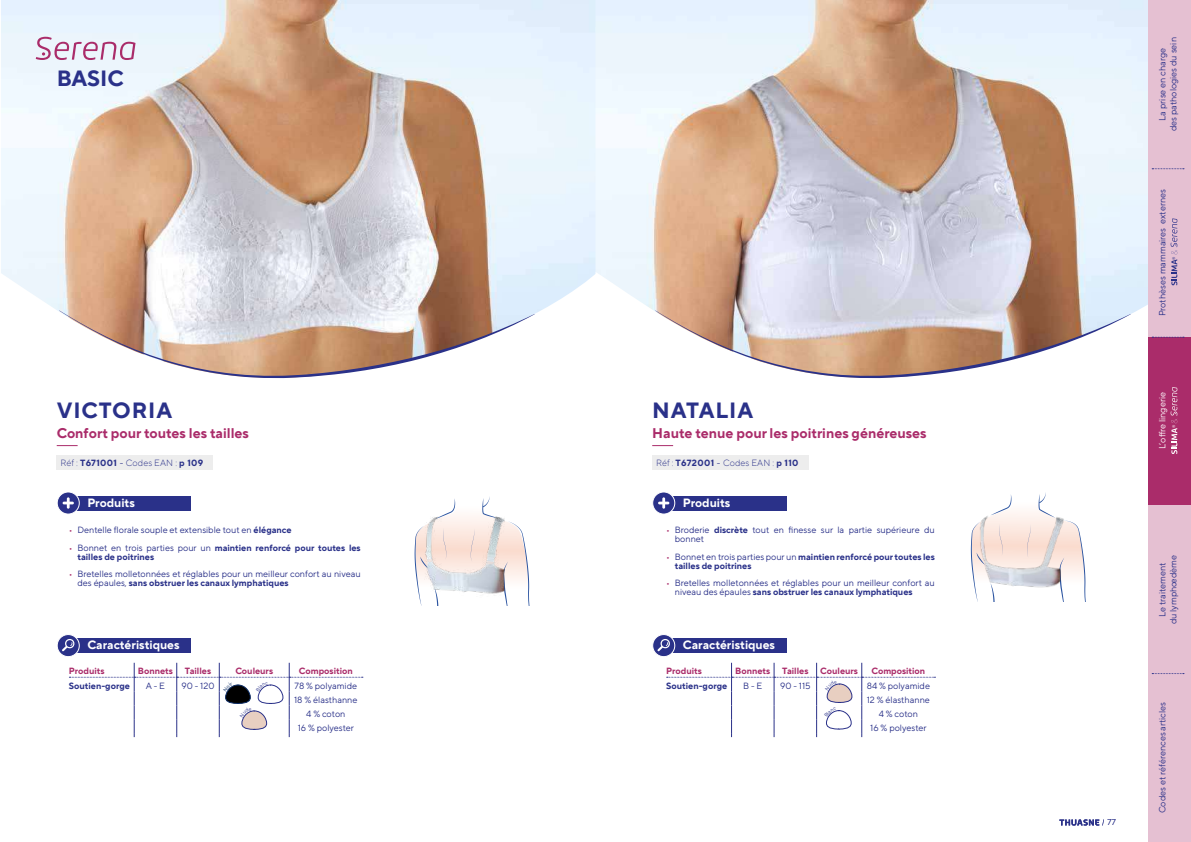
<style>
.page{position:relative;width:1191px;height:842px;background:#fff}
.page>*{position:absolute;margin:0;border:0;box-sizing:border-box;transform-origin:0 0}
.t1{font:700 22px "TT Norms Pro";letter-spacing:.04em;color:#2a3189}
.t2{font:700 14px "TT Norms Pro";color:#aa2c6a}
.t3{font:700 12px "TT Norms Pro";color:#fff}
.t4{font:9px/14.1px "TT Norms Pro";color:#2a3189;text-align:center}
.t5{font:700 9px/9px "TT Norms Pro";color:#2a3189}
.t6{font:700 9px "TT Norms Pro";color:#aa2c6a}
.t7{font:300 9px "TT Norms Pro";letter-spacing:.01em;color:#2a3189}
.t8{font:9px "TT Norms Pro";color:#fff}
.t9{font:300 8.4px "TT Norms Pro";color:#2a3189}
.t10{font:3.8px "TT Norms Pro";color:#fff}
.t11{font:3.8px "TT Norms Pro";color:#2a3189}
.s1{font-weight:700}
.s2{font-weight:400}
.s3{color:#aa2c6a}
.s4{font-weight:400;color:#aa2c6a}
</style>
<div class="page">
<img style="left:595px;top:0;width:553px;height:315px">
<img style="left:1px;top:0;width:594px;height:314px">
<img style="left:414px;top:500px;width:116px;height:102px">
<svg style="left:57px;top:445px;width:21px;height:1px"></svg>
<div style="left:57px;top:456px;width:156px;height:14px;background:#ededed"></div>
<div style="left:69px;top:496px;width:122px;height:14px;background:#2a3189"></div>
<svg style="left:57px;top:492px;width:22px;height:22px"></svg>
<div style="left:57px;top:491px;width:23px;height:23px;border:1px solid #fff;border-radius:50%"></div>
<svg style="left:63px;top:497px;width:11px;height:12px"></svg>
<div style="left:69px;top:638px;width:122px;height:15px;background:#2a3189"></div>
<svg style="left:57px;top:634px;width:22px;height:23px"></svg>
<div style="left:57px;top:634px;width:23px;height:23px;border:1px solid #fff;border-radius:50%"></div>
<svg style="left:62px;top:638px;width:13px;height:13px"></svg>
<svg style="left:59px;top:310px;width:476px;height:68px"></svg>
<img style="left:970px;top:497px;width:116px;height:105px">
<svg style="left:652px;top:445px;width:21px;height:1px"></svg>
<div style="left:652px;top:456px;width:156px;height:14px;background:#ededed"></div>
<div style="left:664px;top:496px;width:122px;height:14px;background:#2a3189"></div>
<svg style="left:652px;top:492px;width:23px;height:22px"></svg>
<div style="left:652px;top:491px;width:23px;height:23px;border:1px solid #fff;border-radius:50%"></div>
<svg style="left:658px;top:497px;width:11px;height:12px"></svg>
<div style="left:664px;top:638px;width:122px;height:15px;background:#2a3189"></div>
<svg style="left:652px;top:634px;width:23px;height:23px"></svg>
<div style="left:652px;top:634px;width:23px;height:23px;border:1px solid #fff;border-radius:50%"></div>
<svg style="left:657px;top:638px;width:13px;height:13px"></svg>
<svg style="left:655px;top:310px;width:475px;height:68px"></svg>
<div style="left:1148px;top:0;width:43px;height:168px;background:#e5c0d2"></div>
<div style="left:1148px;top:505px;width:43px;height:169px;background:#e5c0d2"></div>
<div style="left:1148px;top:337px;width:43px;height:168px;background:#aa2c6a"></div>
<div style="left:1148px;top:674px;width:43px;height:168px;background:#e5c0d2"></div>
<svg style="left:1170px;top:387px;width:7px;height:67px"></svg>
<svg style="left:1152px;top:673px;width:32px;height:1px"></svg>
<svg style="left:1059px;top:819px;width:44px;height:7px"></svg>
<div style="left:1148px;top:167px;width:43px;height:170px;background:#e5c0d2"></div>
<svg style="left:1152px;top:168px;width:32px;height:1px"></svg>
<svg style="left:1152px;top:337px;width:32px;height:1px"></svg>
<svg style="left:1170px;top:218px;width:7px;height:67px"></svg>
<svg style="left:36px;top:37px;width:99px;height:23px"></svg>
<svg style="left:69px;top:663px;width:294px;height:74px"></svg>
<svg style="left:666px;top:663px;width:269px;height:74px"></svg>
<h1 class="t1" style="left:57px;top:62px;width:69px">BASIC</h1>
<h1 class="t1" style="left:57px;top:394px;width:117px">VICTORIA</h1>
<h2 class="t2" style="left:57px;top:422px;width:194px">Confort pour toutes les tailles</h2>
<p class="t7" style="left:61px;top:456px;width:144px">Réf : <span class="s1">T671001</span> <span class="s2">-</span> Codes EAN : <span class="s1">p 109</span></p>
<h3 class="t3" style="left:87px;top:493px;width:49px">Produits</h3>
<p class="t4" style="left:69px;top:522px;width:224px"><span class="s3">•</span> Dentelle florale souple et extensible tout en <span class="s1">élégance</span></p>
<p class="t5" style="left:77px;top:542px;width:285px;text-indent:-9px"><span class="s4">•</span> <span class="s2">Bonnet en trois parties pour un</span> maintien renforcé pour toutes les tailles de poitrines</p>
<p class="t4" style="left:77px;top:569px;width:285px;line-height:9px;text-align:left;text-indent:-9px"><span class="s3">•</span> Bretelles molletonnées et réglables pour un meilleur confort au niveau des épaules, <span class="s1">sans obstruer les canaux lymphatiques</span></p>
<h3 class="t3" style="left:87px;top:636px;width:94px">Caractéristiques</h3>
<p class="t6" style="left:69px;top:664px;width:37px">Produits</p>
<p class="t6" style="left:138px;top:664px;width:37px">Bonnets</p>
<p class="t6" style="left:185px;top:664px;width:28px">Tailles</p>
<p class="t6" style="left:235px;top:664px;width:39px">Couleurs</p>
<p class="t6" style="left:299px;top:664px;width:55px">Composition</p>
<p class="t5" style="left:69px;top:680px;width:62px">Soutien-gorge</p>
<p class="t4" style="left:146px;top:678px;width:21px">A - E</p>
<p class="t4" style="left:181px;top:678px;width:34px">90 - 120</p>
<p class="t4" style="left:294px;top:678px;width:65px">78 % polyamide<br>18 % élasthanne<br>4 % coton<br>16 % polyester</p>
<h1 class="t1" style="left:652px;top:394px;width:102px">NATALIA</h1>
<h2 class="t2" style="left:652px;top:422px;width:276px">Haute tenue pour les poitrines généreuses</h2>
<p class="t7" style="left:656px;top:456px;width:144px">Réf : <span class="s1">T672001</span> <span class="s2">-</span> Codes EAN : <span class="s1">p 110</span></p>
<h3 class="t3" style="left:683px;top:493px;width:49px">Produits</h3>
<p class="t4" style="left:675px;top:525px;width:261px;line-height:9px;text-align:left;text-indent:-9px"><span class="s3">•</span> Broderie <span class="s1">discrète</span> tout en finesse sur la partie supérieure du bonnet</p>
<p class="t5" style="left:675px;top:551px;width:261px;text-indent:-9px"><span class="s4">•</span> <span class="s2">Bonnet en trois parties pour un</span> maintien renforcé pour toutes les tailles de poitrines</p>
<p class="t4" style="left:675px;top:578px;width:261px;line-height:9px;text-align:left;text-indent:-9px"><span class="s3">•</span> Bretelles molletonnées et réglables pour un meilleur confort au niveau des épaules <span class="s1">sans obstruer les canaux lymphatiques</span></p>
<h3 class="t3" style="left:683px;top:636px;width:94px">Caractéristiques</h3>
<p class="t6" style="left:666px;top:664px;width:37px">Produits</p>
<p class="t6" style="left:735px;top:664px;width:37px">Bonnets</p>
<p class="t6" style="left:782px;top:664px;width:28px">Tailles</p>
<p class="t6" style="left:820px;top:664px;width:39px">Couleurs</p>
<p class="t6" style="left:871px;top:664px;width:55px">Composition</p>
<p class="t5" style="left:666px;top:680px;width:62px">Soutien-gorge</p>
<p class="t4" style="left:743px;top:678px;width:21px">B - E</p>
<p class="t4" style="left:780px;top:678px;width:32px">90 - 115</p>
<p class="t4" style="left:866px;top:678px;width:65px">84 % polyamide<br>12 % élasthanne<br>4 % coton<br>16 % polyester</p>
<p class="t9" style="left:1107px;top:816px;width:10px">77</p>
<p class="t4" style="left:1156px;top:131px;width:95px;line-height:10.8px;rotate:-90deg">La prise en charge<br>des pathologies du sein</p>
<p class="t4" style="left:1154px;top:316px;width:129px;rotate:-90deg">Prothèses mammaires externes</p>
<p class="t11" style="left:1171px;top:260px;width:5px;rotate:-90deg">®</p>
<p class="t8" style="left:1155px;top:449px;width:58px;rotate:-90deg">L’offre lingerie</p>
<p class="t10" style="left:1171px;top:428px;width:5px;rotate:-90deg">®</p>
<p class="t4" style="left:1156px;top:624px;width:71px;line-height:10.8px;rotate:-90deg">Le traitement<br>du lymphœdème</p>
<p class="t4" style="left:1154px;top:813px;width:113px;rotate:-90deg">Codes et références articles</p>
</div>
